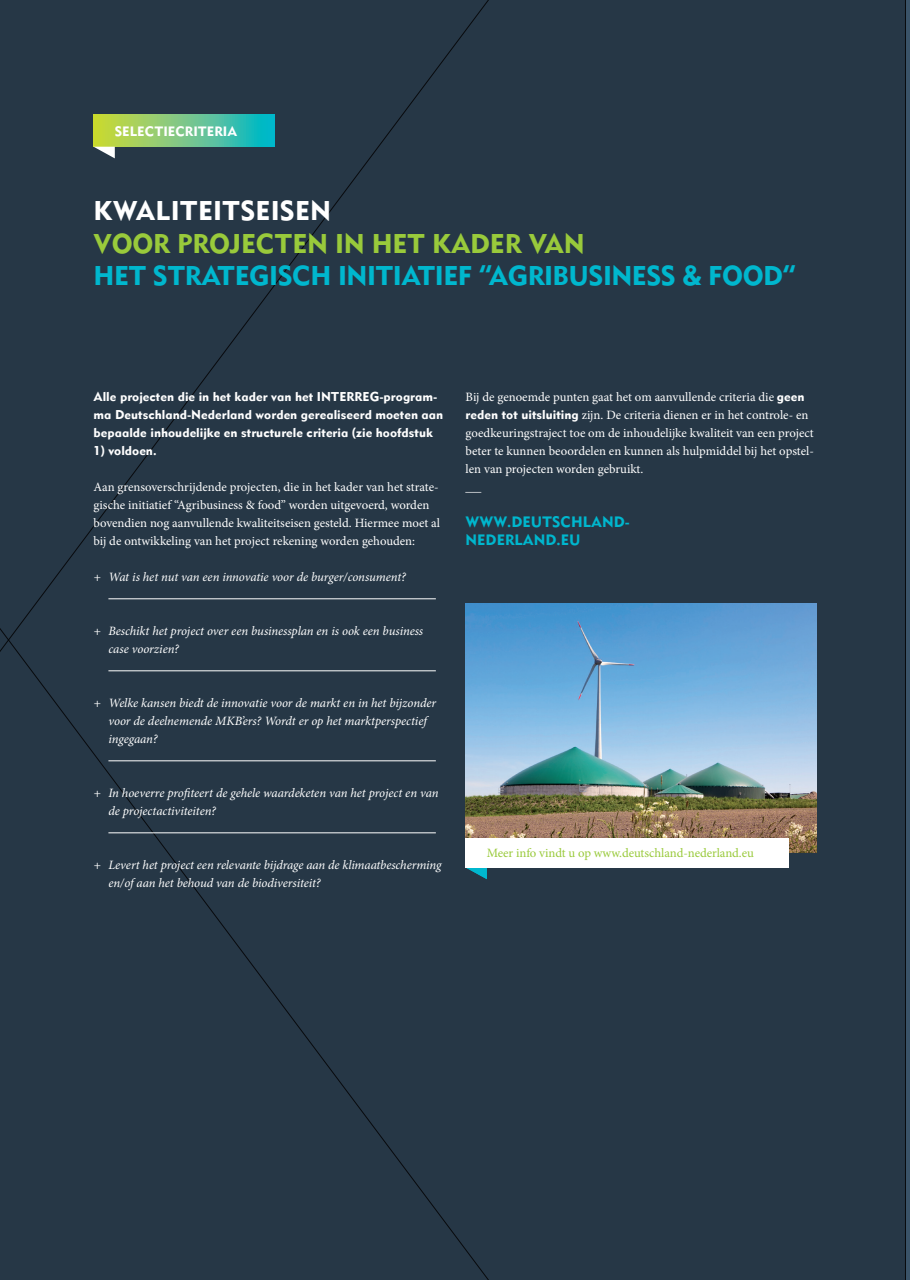
<style>
.page{position:relative;width:910px;height:1280px;background:#fff}
.page>*{position:absolute;margin:0;border:0;box-sizing:border-box;transform-origin:0 0}
.t1{font:27px "Metroblack 2 Com";letter-spacing:-.02em;color:#00b7ce}
.t2{font:27px "Metroblack 2 Com";letter-spacing:-.01em;color:#99ca3b}
.t3{font:27px "Metroblack 2 Com";letter-spacing:.005em;color:#fff}
.t4{font:15px/18px "Metroblack 2 Com";color:#00b7ce}
.t5{font:13.5px "Metroblack 2 Com";color:#fff}
.t6{font:12.75px/18px "Minion Pro";color:#fff}
.t7{font:italic 12.75px/18px "Minion Pro";letter-spacing:-.005em;color:#fff}
.t8{font:12.75px/18px "Metroblack 2 Com";color:#fff}
.t9{font:12.75px "Minion Pro";letter-spacing:-.005em;color:#99ca3b}
.s1{font-family:"Metroblack 2 Com"}
</style>
<div class="page">
<div style="left:0;top:0;width:906px;height:1280px;background:#263746"></div>
<hr style="left:108px;top:598px;width:328px;height:1px;background:#fff">
<hr style="left:108px;top:670px;width:328px;height:1px;background:#fff">
<hr style="left:108px;top:760px;width:328px;height:1px;background:#fff">
<hr style="left:108px;top:832px;width:328px;height:1px;background:#fff">
<svg style="left:94px;top:115px;width:180px;height:32px;background:#71c785"></svg>
<svg style="left:94px;top:147px;width:21px;height:11px"></svg>
<img style="left:466px;top:604px;width:350px;height:249px">
<svg style="left:466px;top:867px;width:21px;height:12px"></svg>
<div style="left:466px;top:838px;width:323px;height:29px;background:#fff"></div>
<p class="t5" style="left:115px;top:123px;width:124px">Selectiecriteria</p>
<h1 class="t3" style="left:94px;top:194px;width:239px">Kwaliteitseisen</h1>
<h1 class="t2" style="left:94px;top:226px;width:493px">Voor projecten in het kader van</h1>
<h1 class="t1" style="left:94px;top:259px;width:413px">H et strategisch initiatief “AGRIBU</h1>
<h1 class="t1" style="left:589px;top:259px;width:139px">SINESS &amp; FOOD</h1>
<h1 class="t1" style="left:783px;top:259px;width:15px">“</h1>
<p class="t8" style="left:94px;top:387px;width:232px">Alle projecten die in het kader van het INTERREG</p>
<p class="t8" style="left:94px;top:387px;width:351px;text-indent:286px">-program&shy;ma Deutschland-Nederland worden gerealiseerd moeten aan bepaalde inhoudelijke en structurele criteria (zie hoofdstuk</p>
<p class="t8" style="left:94px;top:441px;width:65px">1) voldoen.</p>
<p class="t6" style="left:94px;top:478px;width:348px">Aan grensoverschrijdende projecten, die in het kader van het strate&shy;gische initiatief “Agribusiness &amp; food” worden uitgevoerd, worden bovendien nog aanvullende kwaliteitseisen gesteld. Hiermee moet al bij de ontwikkeling van het project rekening worden gehouden:</p>
<p class="t7" style="left:94px;top:568px;width:314px">+ Wat is het nut van een innovatie voor de burger/consument?</p>
<p class="t7" style="left:108px;top:622px;width:316px;text-indent:-15px">+ Beschikt het project over een businessplan en is ook een business case voorzien?</p>
<p class="t7" style="left:108px;top:694px;width:329px;text-indent:-15px">+ Welke kansen biedt de innovatie voor de markt en in het bijzonder voor de deelnemende MKB’ers? Wordt er op het marktperspectief ingegaan?</p>
<p class="t7" style="left:108px;top:784px;width:332px;text-indent:-15px">+ In hoeverre profiteert de gehele waardeketen van het project en van de projectactiviteiten?</p>
<p class="t7" style="left:108px;top:856px;width:335px;text-indent:-15px">+ Levert het project een relevante bijdrage aan de klimaatbescherming en/of aan het behoud van de biodiversiteit?</p>
<p class="t6" style="left:466px;top:388px;width:350px">Bij de genoemde punten gaat het om aanvullende criteria die <span class="s1">geen reden tot uitsluiting</span> zijn. De criteria dienen er in het controle- en goedkeuringstraject toe om de inhoudelijke kwaliteit van een project beter te kunnen beoordelen en kunnen als hulpmiddel bij het opstel&shy;len van projecten worden gebruikt.<br>_</p>
<p class="t4" style="left:466px;top:512px;width:166px">www.deutschland&shy;nederland.eu</p>
<p class="t9" style="left:487px;top:845px;width:268px">Meer info vindt u op www.deutschland-nederland.eu</p>
<p class="t9" style="left:487px;top:845px;width:164px">Containverladung in Rotterdam</p>
</div>
